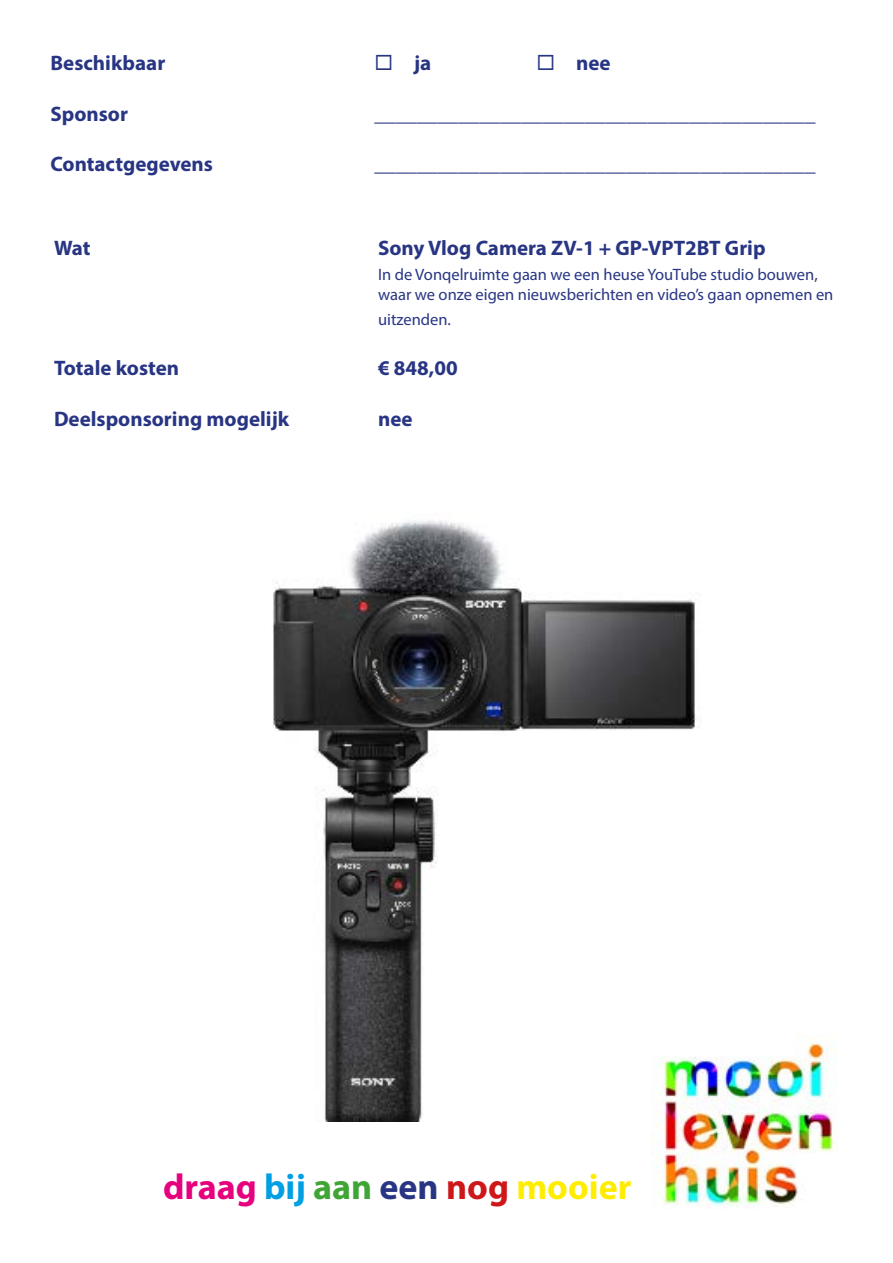
<style>
.page{position:relative;width:893px;height:1263px;background:#fff}
.page>*{position:absolute;margin:0;border:0;box-sizing:border-box;transform-origin:0 0}
.t1{font:700 36px "Myriad Pro";color:#ffed00}
.t2{font:700 21px "Myriad Pro";color:#283583}
.t3{font:16.5px/19.8px "Myriad Pro";color:#283583}
.s1{color:#e6007d}
.s2{color:#009fe3}
.s3{color:#3fa535}
.s4{color:#283583}
.s5{color:#cd1719}
</style>
<div class="page">
<img style="left:273px;top:520px;width:562px;height:602px">
<p class="t2" style="left:50px;top:49px;width:116px">Beschikbaar</p>
<p class="t2" style="left:374px;top:49px;width:58px">◻ ja</p>
<p class="t2" style="left:536px;top:49px;width:76px">◻ nee</p>
<p class="t2" style="left:50px;top:100px;width:79px">Sponsor</p>
<p class="t2" style="left:374px;top:100px;width:442px">__________________________________________</p>
<p class="t2" style="left:50px;top:150px;width:164px">Contactgegevens</p>
<p class="t2" style="left:374px;top:150px;width:443px">__________________________________________</p>
<p class="t2" style="left:54px;top:234px;width:38px">Wat</p>
<p class="t2" style="left:378px;top:234px;width:389px">Sony Vlog Camera ZV-1 + GP-VPT2BT Grip</p>
<p class="t3" style="left:378px;top:264px;width:457px">In de Vonqelruimte gaan we een heuse YouTube studio bouwen, waar we onze eigen nieuwsberichten en video’s gaan opnemen en</p>
<p class="t3" style="left:378px;top:309px;width:74px">uitzenden.</p>
<p class="t2" style="left:54px;top:355px;width:127px">Totale kosten</p>
<p class="t2" style="left:378px;top:355px;width:81px">€ 848,00</p>
<p class="t2" style="left:54px;top:405px;width:237px">Deelsponsoring mogelijk</p>
<p class="t2" style="left:378px;top:405px;width:36px">nee</p>
<h1 class="t1" style="left:163px;top:1163px;width:470px"><span class="s1">draag</span> <span class="s2">bij</span> <span class="s3">aan</span> <span class="s4">een</span> <span class="s5">nog</span> mooier</h1>
</div>
